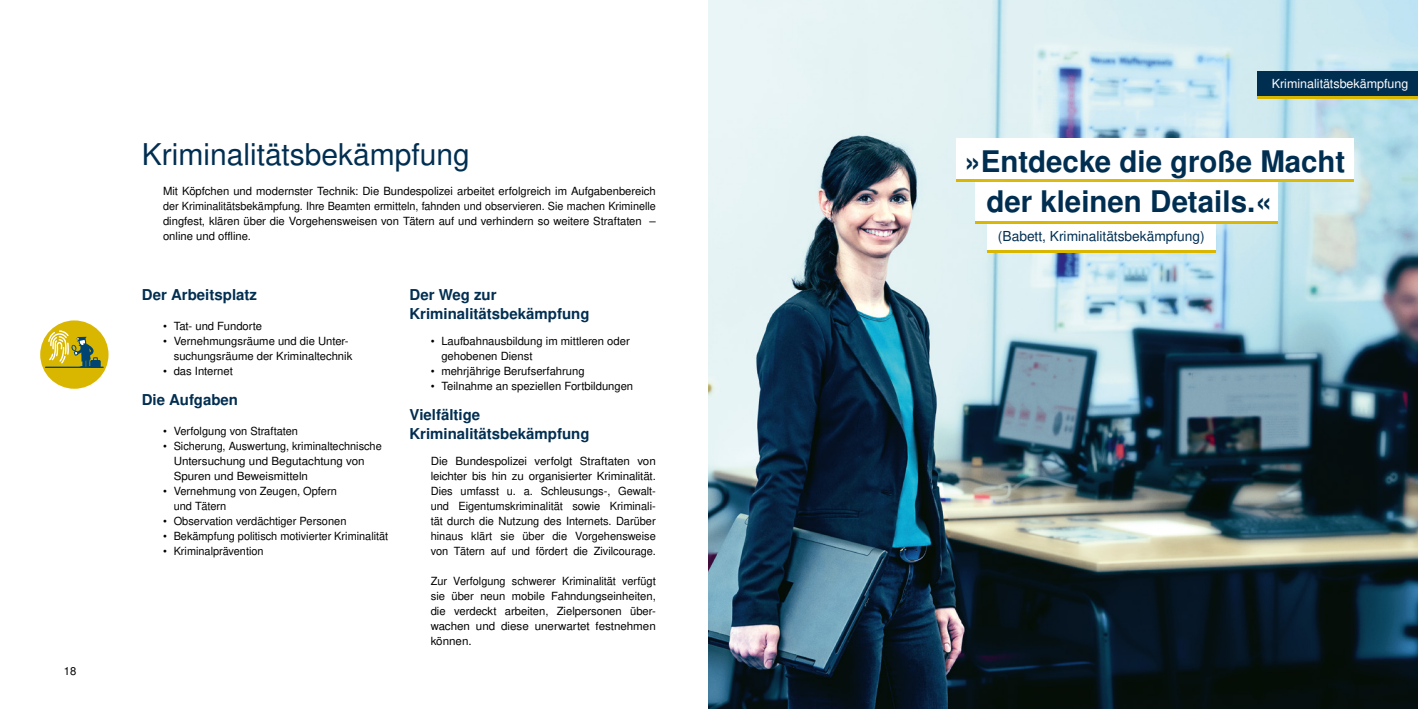
<style>
.page{position:relative;width:1418px;height:709px;background:#fff}
.page>*{position:absolute;margin:0;border:0;box-sizing:border-box;transform-origin:0 0}
.t1{font:30px "Nimbus San L";color:#002e51}
.t2{font:700 29.75px/40px "Nimbus San L";color:#002e51}
.t3{font:700 15px/18.8px "Nimbus San L";color:#002e51}
.t4{font:13.75px "Nimbus San L";color:#002e51}
.t5{font:12.5px "Nimbus San L";color:#fff}
.t6{font:11.25px/15px "Nimbus San L";color:#000}
</style>
<div class="page">
<img style="left:709px;top:0;width:708px;height:709px">
<div style="left:1257px;top:71px;width:160px;height:26px;background:#002e51"></div>
<hr style="left:1257px;top:96px;width:160px;height:3px;background:#d9b600">
<div style="left:987px;top:190px;width:228px;height:60px;background:#fff"></div>
<hr style="left:987px;top:250px;width:228px;height:3px;background:#d9b600">
<div style="left:951px;top:133px;width:409px;height:95px;background:#fff;opacity:.75"></div>
<div style="left:40px;top:320px;width:68px;height:69px;background:#d9b600;border-radius:50%"></div>
<hr style="left:46px;top:366px;width:57px;height:2px;background:#004471">
<div style="left:90px;top:360px;width:11px;height:8px;background:#004471;border-radius:2px"></div>
<svg style="left:47px;top:320px;width:51px;height:47px"></svg>
<p class="t6" style="left:64px;top:663px;width:14px">18</p>
<h1 class="t1" style="left:142px;top:133px;width:329px">Kriminalitätsbekämpfung</h1>
<p class="t6" style="left:163px;top:183px;width:494px;text-align:justify">Mit Köpfchen und modernster Technik: Die Bundespolizei arbeitet erfolgreich im Aufgabenbereich der Kriminalitätsbekämpfung. Ihre Beamten ermitteln, fahnden und observieren. Sie machen Kriminelle dingfest, klären über die Vorgehensweisen von Tätern auf und verhindern so weitere Straftaten – online und offline.</p>
<h3 class="t3" style="left:142px;top:285px;width:117px">Der Arbeitsplatz</h3>
<p class="t6" style="left:163px;top:318px;width:101px">• Tat- und Fundorte</p>
<p class="t6" style="left:174px;top:333px;width:180px;text-indent:-11px">• Vernehmungsräume und die Unter&shy;suchungsräume der Kriminaltechnik</p>
<p class="t6" style="left:163px;top:363px;width:71px">• das Internet</p>
<h3 class="t3" style="left:142px;top:390px;width:98px">Die Aufgaben</h3>
<p class="t6" style="left:163px;top:423px;width:136px">• Verfolgung von Straftaten</p>
<p class="t6" style="left:174px;top:438px;width:209px;text-indent:-11px">• Sicherung, Auswertung, kriminaltechnische<br>Untersuchung und Begutachtung von<br>Spuren und Beweismitteln</p>
<p class="t6" style="left:174px;top:483px;width:165px;text-indent:-11px">• Vernehmung von Zeugen, Opfern und Tätern</p>
<p class="t6" style="left:163px;top:513px;width:185px">• Observation verdächtiger Personen</p>
<p class="t6" style="left:163px;top:528px;width:227px">• Bekämpfung politisch motivierter Kriminalität</p>
<p class="t6" style="left:163px;top:543px;width:102px">• Kriminalprävention</p>
<h3 class="t3" style="left:409px;top:285px;width:181px">Der Weg zur<br>Kriminalitätsbekämpfung</h3>
<p class="t6" style="left:441px;top:333px;width:190px;text-indent:-11px">• Laufbahnausbildung im mittleren oder gehobenen Dienst</p>
<p class="t6" style="left:431px;top:363px;width:155px">• mehrjährige Berufserfahrung</p>
<p class="t6" style="left:431px;top:378px;width:204px">• Teilnahme an speziellen Fortbildungen</p>
<h3 class="t3" style="left:409px;top:405px;width:181px">Vielfältige<br>Kriminalitätsbekämpfung</h3>
<p class="t6" style="left:431px;top:453px;width:227px;text-align:justify">Die Bundespolizei verfolgt Straftaten von leichter bis hin zu organisierter Kriminalität.<br>Dies umfasst u. a. Schleusungs-, Gewalt&shy;und Eigentumskriminalität sowie Kriminali&shy;tät durch die Nutzung des Internets. Darüber hinaus klärt sie über die Vorgehensweise von Tätern auf und fördert die Zivilcourage.</p>
<p class="t6" style="left:431px;top:573px;width:227px;text-align:justify">Zur Verfolgung schwerer Kriminalität verfügt sie über neun mobile Fahndungseinheiten, die verdeckt arbeiten, Zielpersonen über&shy;wachen und diese unerwartet festnehmen können.</p>
<p class="t5" style="left:1271px;top:75px;width:138px">Kriminalitätsbekämpfung</p>
<h2 class="t2" style="left:986px;top:140px;width:360px;text-indent:-22px">»Entdecke die große Macht der kleinen Details.«</h2>
<p class="t4" style="left:997px;top:226px;width:208px">(Babett, Kriminalitätsbekämpfung)</p>
</div>
